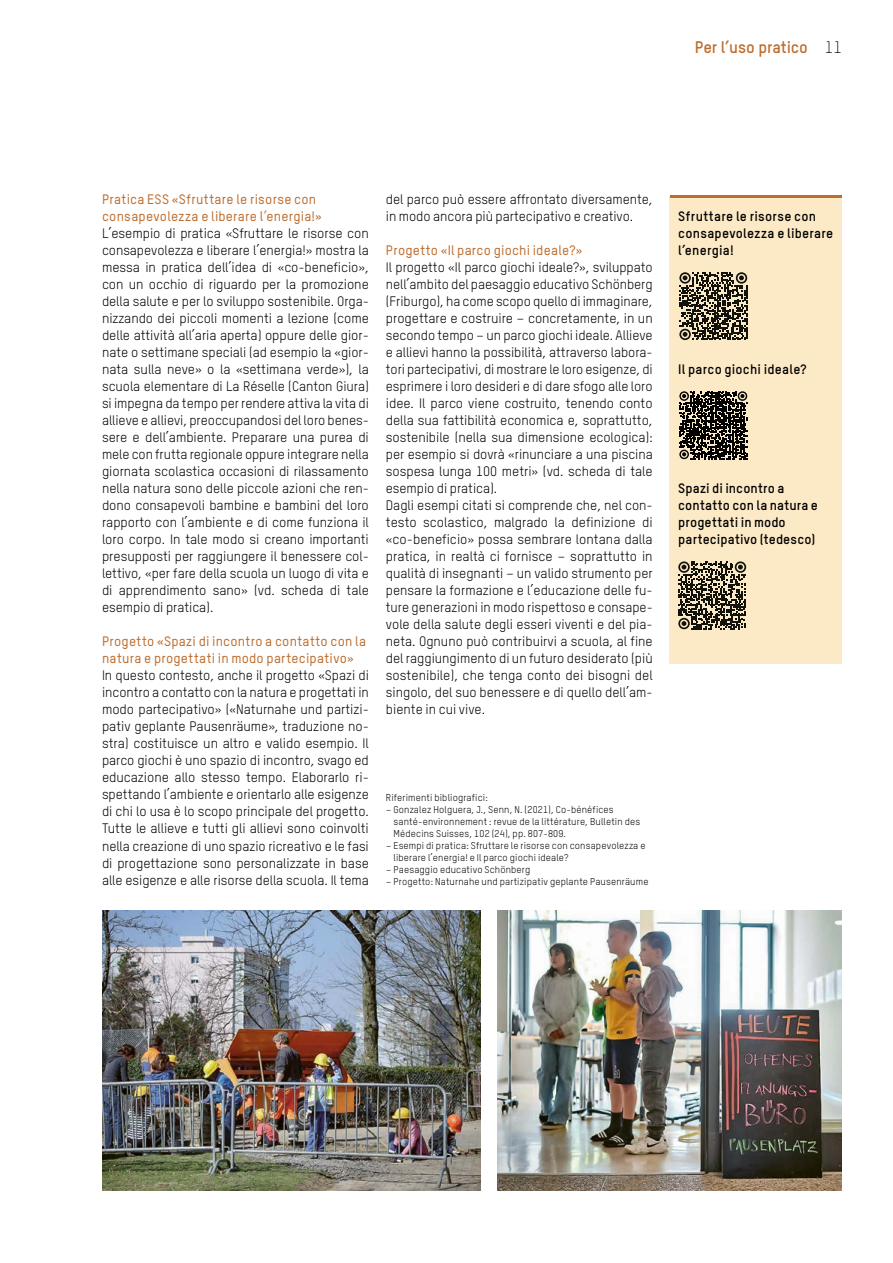
<style>
.page{position:relative;width:893px;height:1263px;background:#fff}
.page>*{position:absolute;margin:0;border:0;box-sizing:border-box;transform-origin:0 0}
.t1{font:700 16.5px "TSTARPRO";letter-spacing:-.005em;color:#bd6d2e}
.t2{font:13.5px/17px "TSTARPRO";letter-spacing:-.005em;color:#000;text-align:justify}
.t3{font:500 13.5px/17px "TSTARPRO";letter-spacing:.02em;color:#bd6d2e}
.t4{font:700 13.5px/17px "TSTARPRO";letter-spacing:.015em;color:#000}
.t5{font:9.75px/12px "TSTARPRO";letter-spacing:.015em;color:#000}
.s1{font-weight:300;color:#000}
</style>
<div class="page">
<div style="left:670px;top:196px;width:172px;height:467px;background:#fce9c6"></div>
<hr style="left:670px;top:196px;width:172px;height:2px;background:#bd6d2e">
<img style="left:102px;top:910px;width:378px;height:281px">
<img style="left:497px;top:910px;width:345px;height:281px">
<svg style="left:678px;top:561px;width:68px;height:68px"></svg>
<svg style="left:679px;top:272px;width:68px;height:68px"></svg>
<svg style="left:679px;top:391px;width:68px;height:68px"></svg>
<p class="t1" style="left:695px;top:37px;width:149px">Per l’uso pratico <span class="s1">11</span></p>
<p class="t3" style="left:102px;top:191px;width:221px">Pratica ESS «Sfruttare le risorse con consapevolezza e liberare l’energia!»</p>
<p class="t2" style="left:102px;top:225px;width:268px">L’esempio di pratica «Sfruttare le risorse con consapevolezza e liberare l’energia!» mostra la messa in pratica dell’idea di «co-beneficio», con un occhio di riguardo per la promozione della salute e per lo sviluppo sostenibile. Orga&shy;nizzando dei piccoli momenti a lezione (come delle attività all’aria aperta) oppure delle gior&shy;nate o settimane speciali (ad esempio la «gior&shy;nata sulla neve» o la «settimana verde»), la scuola elementare di La Réselle (Canton Giura) si impegna da tempo per rendere attiva la vita di allieve e allievi, preoccupandosi del loro benes&shy;sere e dell’ambiente. Preparare una purea di mele con frutta regionale oppure integrare nella giornata scolastica occasioni di rilassamento nella natura sono delle piccole azioni che ren&shy;dono consapevoli bambine e bambini del loro rapporto con l’ambiente e di come funziona il loro corpo. In tale modo si creano importanti presupposti per raggiungere il benessere col&shy;lettivo, «per fare della scuola un luogo di vita e di apprendimento sano» (vd. scheda di tale esempio di pratica).</p>
<p class="t3" style="left:102px;top:633px;width:266px">Progetto «Spazi di incontro a contatto con la natura e progettati in modo partecipativo»</p>
<p class="t2" style="left:102px;top:667px;width:268px">In questo contesto, anche il progetto «Spazi di incontro a contatto con la natura e progettati in modo partecipativo» («Naturnahe und partizi&shy;pativ geplante Pausenräume», traduzione no&shy;stra) costituisce un altro e valido esempio. Il parco giochi è uno spazio di incontro, svago ed educazione allo stesso tempo. Elaborarlo ri&shy;spettando l’ambiente e orientarlo alle esigenze di chi lo usa è lo scopo principale del progetto.<br>Tutte le allieve e tutti gli allievi sono coinvolti nella creazione di uno spazio ricreativo e le fasi di progettazione sono personalizzate in base alle esigenze e alle risorse della scuola. Il tema</p>
<p class="t2" style="left:386px;top:191px;width:268px">del parco può essere affrontato diversamente, in modo ancora più partecipativo e creativo.</p>
<p class="t3" style="left:386px;top:242px;width:198px">Progetto «Il parco giochi ideale?»</p>
<p class="t2" style="left:386px;top:259px;width:268px;text-align:left">Il progetto «Il parco giochi ideale?», sviluppato nell’ambito del paesaggio educativo Schönberg (Friburgo), ha come scopo quello di immaginare, progettare e costruire – concretamente, in un secondo tempo – un parco giochi ideale. Allieve e allievi hanno la possibilità, attraverso labora&shy;tori partecipativi, di mostrare le loro esigenze, di esprimere i loro desideri e di dare sfogo alle loro idee. Il parco viene costruito, tenendo conto della sua fattibilità economica e, soprattutto, sostenibile (nella sua dimensione ecologica): per esempio si dovrà «rinunciare a una piscina sospesa lunga 100 metri» (vd. scheda di tale esempio di pratica).<br>Dagli esempi citati si comprende che, nel con&shy;testo scolastico, malgrado la definizione di «co-beneficio» possa sembrare lontana dalla pratica, in realtà ci fornisce – soprattutto in qualità di insegnanti – un valido strumento per pensare la formazione e l’educazione delle fu&shy;ture generazioni in modo rispettoso e consape&shy;vole della salute degli esseri viventi e del pia&shy;neta. Ognuno può contribuirvi a scuola, al fine del raggiungimento di un futuro desiderato (più sostenibile), che tenga conto dei bisogni del singolo, del suo benessere e di quello dell’am&shy;biente in cui vive.</p>
<p class="t5" style="left:386px;top:791px;width:103px">Riferimenti bibliografici:</p>
<p class="t5" style="left:394px;top:803px;width:248px;text-indent:-8px">– Gonzalez Holguera, J., Senn, N. (2021), Co-bénéfices santé-environnement : revue de la littérature, Bulletin des<br>Médecins Suisses, 102 (24), pp. 807-809.</p>
<p class="t5" style="left:394px;top:839px;width:253px;text-indent:-8px">– Esempi di pratica: Sfruttare le risorse con consapevolezza e liberare l’energia! e Il parco giochi ideale?</p>
<p class="t5" style="left:386px;top:863px;width:146px">– Paesaggio educativo Schönberg</p>
<p class="t5" style="left:386px;top:875px;width:264px">– Progetto: Naturnahe und partizipativ geplante Pausenräume</p>
<p class="t4" style="left:678px;top:207px;width:157px">Sfruttare le risorse con consapevolezza e liberare l’energia!</p>
<p class="t4" style="left:678px;top:361px;width:130px">Il parco giochi ideale?</p>
<p class="t4" style="left:678px;top:480px;width:141px">Spazi di incontro a contatto con la natura e progettati in modo partecipativo (tedesco)</p>
</div>
